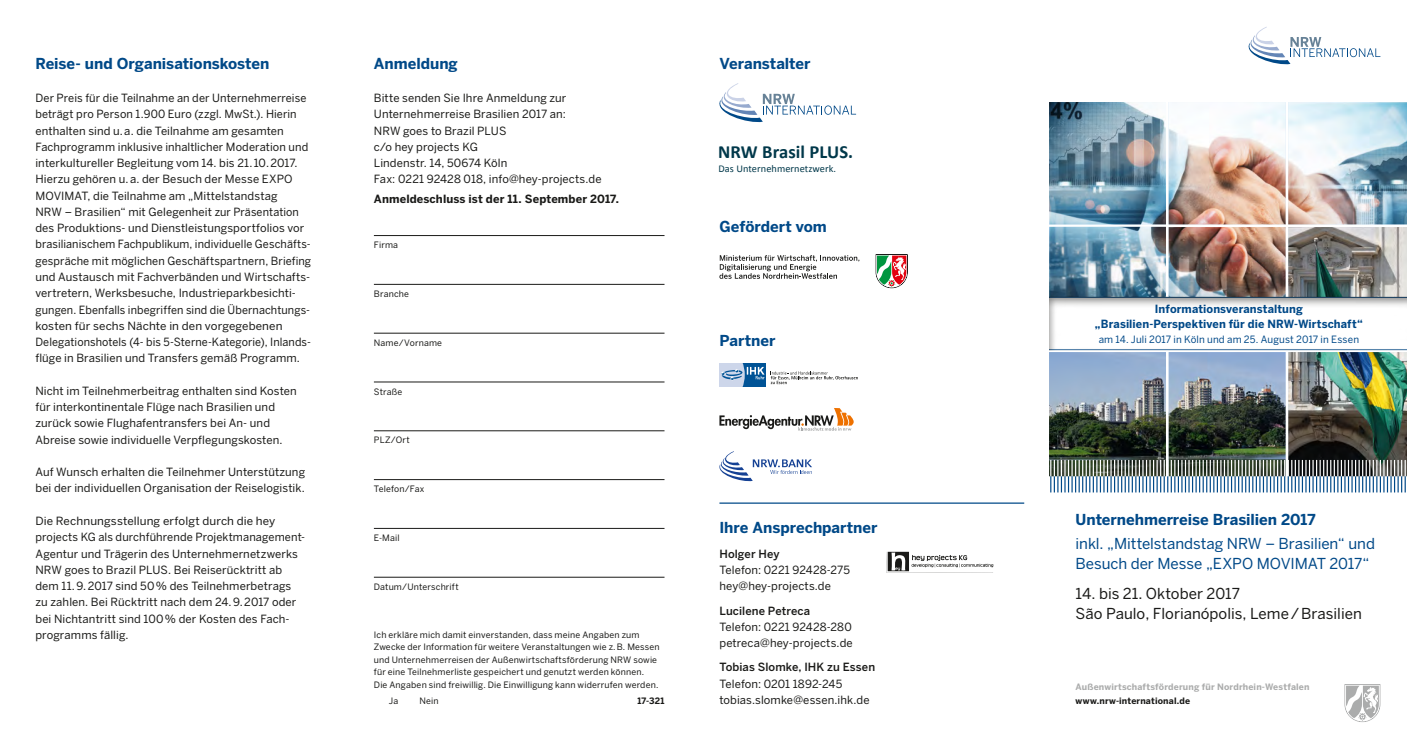
<style>
.page{position:relative;width:1407px;height:745px;background:#fff}
.page>*{position:absolute;margin:0;border:0;box-sizing:border-box;transform-origin:0 0}
.t1{font:700 18.62px "Calibri";letter-spacing:.005em;color:#00384a}
.t2{font:700 15px "Benton Sans";color:#004988}
.t3{font:15px/20px "Benton Sans";letter-spacing:-.005em;color:#004988}
.t4{font:15px/20px "Benton Sans";color:#1a1a18}
.t5{font:11.25px/16.2px "Benton Sans";letter-spacing:.01em;color:#1a1a18}
.t6{font:700 11.25px/15px "Benton Sans";letter-spacing:.01em;color:#004988;text-align:center}
.t7{font:500 11.25px "Benton Sans";letter-spacing:.01em;color:#1a1a18}
.t8{font:700 11.25px "Benton Sans";letter-spacing:.01em;color:#1a1a18}
.t9{font:10.38px "Calibri";letter-spacing:.005em;color:#00384a}
.t10{font:10px "Benton Sans";letter-spacing:.01em;color:#004988}
.t11{font:8.75px/12.5px "Benton Sans";letter-spacing:.02em;color:#1a1a18}
.t12{font:700 8.75px "Benton Sans";letter-spacing:.02em;color:#abacac}
.t13{font:700 8.75px "Benton Sans";letter-spacing:.02em;color:#1a1a18}
</style>
<div class="page">
<img style="left:1049px;top:102px;width:358px;height:125px">
<svg style="left:1248px;top:27px;width:132px;height:37px"></svg>
<svg style="left:1344px;top:684px;width:36px;height:37px"></svg>
<svg style="left:719px;top:83px;width:137px;height:39px"></svg>
<svg style="left:875px;top:254px;width:33px;height:34px"></svg>
<svg style="left:719px;top:255px;width:140px;height:23px"></svg>
<hr style="left:719px;top:502px;width:305px;height:1px;background:#004988">
<hr style="left:374px;top:235px;width:290px;height:1px;background:#1a1a18">
<hr style="left:374px;top:284px;width:290px;height:1px;background:#1a1a18">
<hr style="left:374px;top:333px;width:290px;height:1px;background:#1a1a18">
<hr style="left:374px;top:381px;width:290px;height:1px;background:#1a1a18">
<hr style="left:374px;top:430px;width:290px;height:1px;background:#1a1a18">
<hr style="left:374px;top:479px;width:290px;height:1px;background:#1a1a18">
<hr style="left:374px;top:528px;width:290px;height:1px;background:#1a1a18">
<hr style="left:374px;top:576px;width:290px;height:1px;background:#1a1a18">
<svg style="left:886px;top:551px;width:107px;height:21px"></svg>
<div style="left:719px;top:363px;width:47px;height:23px;background:#005396"></div>
<svg style="left:719px;top:363px;width:45px;height:23px"></svg>
<svg style="left:771px;top:371px;width:87px;height:13px"></svg>
<svg style="left:719px;top:408px;width:135px;height:22px"></svg>
<svg style="left:719px;top:451px;width:93px;height:30px"></svg>
<img style="left:1049px;top:227px;width:358px;height:265px">
<div style="left:1035px;top:289px;width:372px;height:63px;background:#1a1a18;opacity:.55"></div>
<div style="left:1035px;top:281px;width:14px;height:80px;background:#fff"></div>
<h2 class="t2" style="left:35px;top:55px;width:235px">Reise- und Organisationskosten</h2>
<p class="t5" style="left:35px;top:90px;width:277px">Der Preis für die Teilnahme an der Unternehmerreise beträgt pro Person 1.900 Euro (zzgl. MwSt.). Hierin enthalten sind u.a. die Teilnahme am gesamten Fachprogramm inklusive inhaltlicher Moderation und interkultureller Begleitung vom 14. bis 21. 10.2017.<br>Hierzu gehören u.a. der Besuch der Messe EXPO MOVIMAT, die Teilnahme am „Mittelstandstag<br>NRW – Brasilien“ mit Gelegenheit zur Präsentation des Produktions- und Dienstleistungsportfolios vor brasilianischem Fachpublikum, individuelle Geschäfts&shy;gespräche mit möglichen Geschäftspartnern, Briefing und Austausch mit Fachverbänden und Wirtschafts&shy;vertretern, Werksbesuche, Industrieparkbesichti&shy;gungen. Ebenfalls inbegriffen sind die Übernachtungs&shy;kosten für sechs Nächte in den vorgegebenen Delegationshotels (4- bis 5-Sterne-Kategorie), Inlands&shy;flüge in Brasilien und Transfers gemäß Programm.</p>
<p class="t5" style="left:35px;top:382px;width:263px">Nicht im Teilnehmerbeitrag enthalten sind Kosten für interkontinentale Flüge nach Brasilien und zurück sowie Flughafentransfers bei An- und Abreise sowie individuelle Verpflegungskosten.</p>
<p class="t5" style="left:35px;top:463px;width:271px">Auf Wunsch erhalten die Teilnehmer Unterstützung bei der individuellen Organisation der Reiselogistik.</p>
<p class="t5" style="left:35px;top:512px;width:271px">Die Rechnungsstellung erfolgt durch die hey projects KG als durchführende Projektmanagement-Agentur und Trägerin des Unternehmernetzwerks NRW goes to Brazil PLUS. Bei Reiserücktritt ab dem 11.9.2017 sind 50% des Teilnehmerbetrags zu zahlen. Bei Rücktritt nach dem 24.9.2017 oder bei Nichtantritt sind 100% der Kosten des Fach&shy;programms fällig.</p>
<h2 class="t2" style="left:1075px;top:510px;width:241px">Unternehmerreise Brasilien 2017</h2>
<h2 class="t2" style="left:374px;top:55px;width:85px">Anmeldung</h2>
<p class="t5" style="left:374px;top:90px;width:229px">Bitte senden Sie Ihre Anmeldung zur<br>Unternehmerreise Brasilien 2017 an:<br>NRW goes to Brazil PLUS<br>c/o hey projects KG<br>Lindenstr. 14, 50674 Köln<br>Fax: 0221 92428 018, info@hey-projects.de</p>
<p class="t8" style="left:374px;top:192px;width:246px">Anmeldeschluss ist der 11. September 2017.</p>
<h2 class="t2" style="left:719px;top:55px;width:93px">Veranstalter</h2>
<h1 class="t1" style="left:718px;top:140px;width:137px">NRW Brasil PLUS.</h1>
<p class="t9" style="left:718px;top:162px;width:119px">Das Unternehmernetzwerk.</p>
<h2 class="t2" style="left:719px;top:217px;width:109px">Gefördert vom</h2>
<p class="t11" style="left:374px;top:238px;width:26px">Firma</p>
<p class="t11" style="left:374px;top:287px;width:37px">Branche</p>
<p class="t6" style="left:1095px;top:301px;width:269px">Informationsveranstaltung „Brasilien-Perspektiven für die NRW-Wirtschaft“</p>
<p class="t10" style="left:1098px;top:333px;width:262px">am 14. Juli 2017 in Köln und am 25. August 2017 in Essen</p>
<h2 class="t2" style="left:719px;top:331px;width:57px">Partner</h2>
<p class="t11" style="left:374px;top:336px;width:70px">Name/Vorname</p>
<p class="t11" style="left:374px;top:385px;width:30px">Straße</p>
<p class="t11" style="left:374px;top:433px;width:37px">PLZ/Ort</p>
<p class="t11" style="left:374px;top:482px;width:52px">Telefon/Fax</p>
<h2 class="t2" style="left:719px;top:518px;width:160px">Ihre Ansprechpartner</h2>
<p class="t7" style="left:719px;top:546px;width:62px">Holger Hey</p>
<p class="t5" style="left:719px;top:561px;width:132px">Telefon: 0221 92428-275 hey@hey-projects.de</p>
<p class="t7" style="left:719px;top:603px;width:92px">Lucilene Petreca</p>
<p class="t5" style="left:719px;top:618px;width:135px">Telefon: 0221 92428-280 petreca@hey-projects.de</p>
<p class="t7" style="left:719px;top:660px;width:157px">Tobias Slomke, IHK zu Essen</p>
<p class="t5" style="left:719px;top:675px;width:152px">Telefon: 0201 1892-245 tobias.slomke@essen.ihk.de</p>
<p class="t11" style="left:374px;top:531px;width:27px">E-Mail</p>
<h2 class="t3" style="left:1075px;top:533px;width:301px">inkl. „Mittelstandstag NRW – Brasilien“ und<br>Besuch der Messe „EXPO MOVIMAT 2017“</h2>
<h2 class="t4" style="left:1075px;top:583px;width:288px">14. bis 21. Oktober 2017<br>São Paulo, Florianópolis, Leme/Brasilien</h2>
<p class="t11" style="left:374px;top:579px;width:86px">Datum/Unterschrift</p>
<p class="t11" style="left:374px;top:627px;width:287px">Ich erkläre mich damit einverstanden, dass meine Angaben zum Zwecke der Information für weitere Veranstaltungen wie z.B. Messen und Unternehmerreisen der Außenwirtschaftsförderung NRW sowie für eine Teilnehmerliste gespeichert und genutzt werden können.<br>Die Angaben sind freiwillig. Die Einwilligung kann widerrufen werden.</p>
<p class="t11" style="left:389px;top:694px;width:11px">Ja</p>
<p class="t11" style="left:419px;top:694px;width:21px">Nein</p>
<p class="t13" style="left:637px;top:695px;width:28px">17-321</p>
<p class="t12" style="left:1075px;top:681px;width:235px">Außenwirtschaftsförderung für Nordrhein-Westfalen</p>
<p class="t13" style="left:1075px;top:695px;width:116px">www.nrw-international.de</p>
</div>
